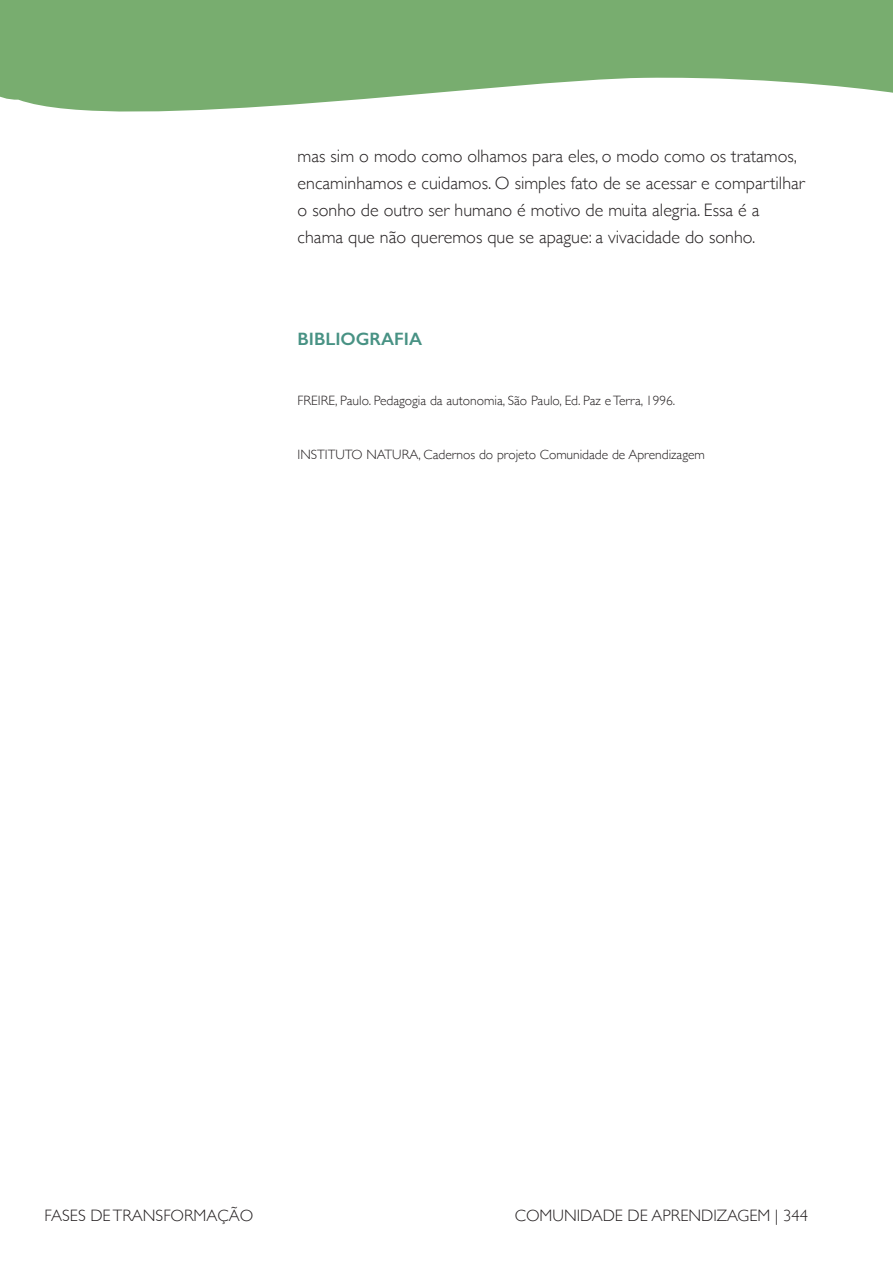
<style>
.page{position:relative;width:893px;height:1263px;background:#fff}
.page>*{position:absolute;margin:0;border:0;box-sizing:border-box;transform-origin:0 0}
.TEXTOO{font:300 18px/27px "Gill Sans";color:#231f20}
.subtitulo{font:600 18px "Gill Sans";color:#489284}
.t1{font:300 16.5px "Gill Sans";color:#231f20}
.bibliografia{font:300 13.5px "Gill Sans";color:#231f20}
</style>
<div class="page">
<svg style="left:0;top:0;width:893px;height:112px;fill:#78ad6f"></svg>
<p class="TEXTOO" style="left:298px;top:142px;width:509px">mas sim o modo como olhamos para eles, o modo como os tratamos, encaminhamos e cuidamos. O simples fato de se acessar e compartilhar o sonho de outro ser humano é motivo de muita alegria. Essa é a chama que não queremos que se apague: a vivacidade do sonho.</p>
<p class="subtitulo" style="left:298px;top:328px;width:126px">BIBLIOGRAFIA</p>
<p class="bibliografia" style="left:298px;top:390px;width:379px">FREIRE, Paulo. Pedagogia da autonomia, São Paulo, Ed. Paz e Terra, 1996.</p>
<p class="bibliografia" style="left:298px;top:444px;width:409px">INSTITUTO NATURA, Cadernos do projeto Comunidade de Aprendizagem</p>
<p class="t1" style="left:45px;top:1203px;width:210px">FASES DE TRANSFORMAÇÃO</p>
<p class="t1" style="left:515px;top:1203px;width:295px">COMUNIDADE DE APRENDIZAGEM | 344</p>
</div>
